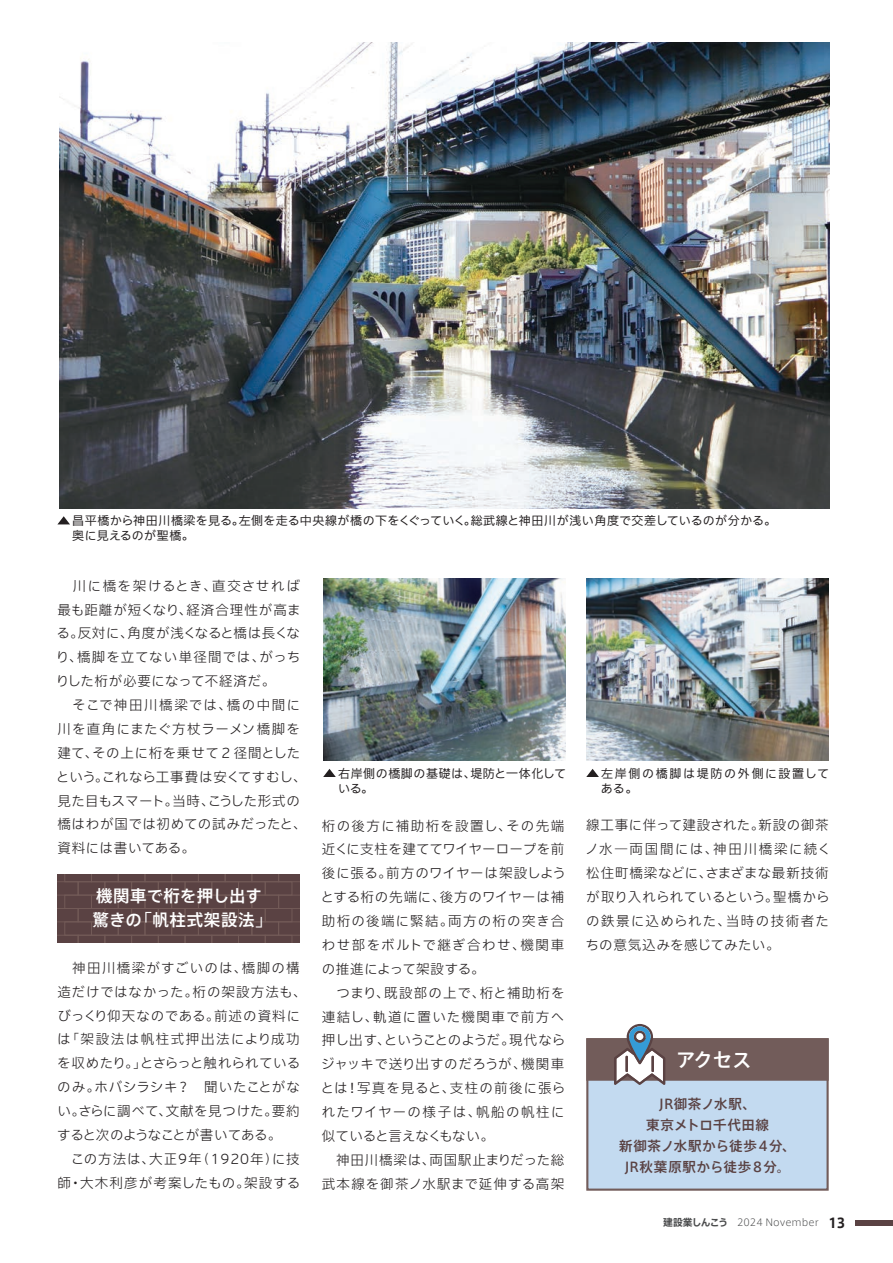
<style>
.page{position:relative;width:893px;height:1263px;background:#fff}
.page>*{position:absolute;margin:0;border:0;box-sizing:border-box;transform-origin:0 0}
.t1{font:500 19.5px "Axis Std";color:#fff}
.t2{font:500 16.5px/24px "Axis Std";letter-spacing:.015em;color:#fff}
.t3{font:300 13.5px/23.9px "Iwa UCDA Goth Std";letter-spacing:.055em;color:#231f20}
.t4{font:500 13.5px/21.3px "Axis Std";letter-spacing:.025em;color:#5a4243;text-align:center}
.t5{font:100 12px/14.9px "Iwa UCDA Goth Std";letter-spacing:.05em;color:#231f20}
.t6{font:100 12px/14.9px "Iwa UCDA Goth Std";letter-spacing:.135em;color:#231f20}
.t7{font:300 9.75px "Axis Std";color:#4b4c4d}
.s1{font-weight:700}
.s2{font-weight:700;font-size:13.5px;color:#231f20}
</style>
<div class="page">
<div style="left:855px;top:1219px;width:38px;height:6px;background:#5a4243"></div>
<div style="left:586px;top:1038px;width:243px;height:153px;background:#c3daf0;border:2px solid #725c5a"></div>
<div style="left:586px;top:1038px;width:243px;height:43px;background:#725c5a;border:2px solid #725c5a"></div>
<svg style="left:614px;top:1024px;width:51px;height:61px"></svg>
<svg style="left:323px;top:769px;width:13px;height:8px"></svg>
<svg style="left:586px;top:769px;width:13px;height:8px"></svg>
<svg style="left:57px;top:874px;width:243px;height:68px;background:#5d4545"></svg>
<img style="left:323px;top:579px;width:243px;height:182px">
<img style="left:586px;top:579px;width:243px;height:182px">
<svg style="left:58px;top:516px;width:12px;height:8px"></svg>
<img style="left:60px;top:43px;width:769px;height:465px">
<p class="t5" style="left:72px;top:512px;width:705px">昌平橋から神田川橋梁を見る。左側を走る中央線が橋の下をくぐっていく。総武線と神田川が浅い角度で交差しているのが分かる。奥に見えるのが聖橋。</p>
<p class="t3" style="left:56px;top:573px;width:252px">　川に橋を架けるとき、直交させれば最も距離が短くなり、経済合理性が高まる。反対に、角度が浅くなると橋は長くなり、橋脚を立てない単径間では、がっちりした桁が必要になって不経済だ。<br>　そこで神田川橋梁では、橋の中間に川を直角にまたぐ方杖ラーメン橋脚を建て、その上に桁を乗せて２径間としたという。これなら工事費は安くてすむし、見た目もスマート。当時、こうした形式の橋はわが国では初めての試みだったと、資料には書いてある。</p>
<p class="t2" style="left:93px;top:883px;width:181px">機関車で桁を押し出す驚きの「帆柱式架設法」</p>
<p class="t3" style="left:57px;top:955px;width:251px">　神田川橋梁がすごいのは、橋脚の構造だけではなかった。桁の架設方法も、びっくり仰天なのである。前述の資料には「架設法は帆柱式押出法により成功を収めたり。」とさらっと触れられているのみ。ホバシラシキ？　聞いたことがない。さらに調べて、文献を見つけた。要約すると次のようなことが書いてある。<br>　この方法は、大正9年（1920年）に技師・大木利彦が考案したもの。架設する</p>
<p class="t5" style="left:338px;top:765px;width:229px">右岸側の橋脚の基礎は、堤防と一体化している。</p>
<p class="t6" style="left:601px;top:765px;width:230px">左岸側の橋脚は堤防の外側に設置してある。</p>
<p class="t3" style="left:320px;top:813px;width:247px">桁の後方に補助桁を設置し、その先端近くに支柱を建ててワイヤーロープを前後に張る。前方のワイヤーは架設しようとする桁の先端に、後方のワイヤーは補助桁の後端に緊結。両方の桁の突き合わせ部をボルトで継ぎ合わせ、機関車の推進によって架設する。<br>　つまり、既設部の上で、桁と補助桁を連結し、軌道に置いた機関車で前方へ押し出す、ということのようだ。現代ならジャッキで送り出すのだろうが、機関車とは！写真を見ると、支柱の前後に張られたワイヤーの様子は、帆船の帆柱に似ていると言えなくもない。<br>　神田川橋梁は、両国駅止まりだった総武本線を御茶ノ水駅まで延伸する高架</p>
<p class="t3" style="left:585px;top:813px;width:247px">線工事に伴って建設された。新設の御茶ノ水―両国間には、神田川橋梁に続く松住町橋梁などに、さまざまな最新技術が取り入れられているという。聖橋からの鉄景に込められた、当時の技術者たちの意気込みを感じてみたい。</p>
<h1 class="t1" style="left:676px;top:1045px;width:77px">アクセス</h1>
<p class="t4" style="left:619px;top:1092px;width:178px">JR御茶ノ水駅、<br>東京メトロ千代田線<br>新御茶ノ水駅から徒歩４分、<br>JR秋葉原駅から徒歩８分。</p>
<p class="t7" style="left:663px;top:1215px;width:184px"><span class="s1">建設業しんこう</span> 2024 November <span class="s2">13</span></p>
</div>
